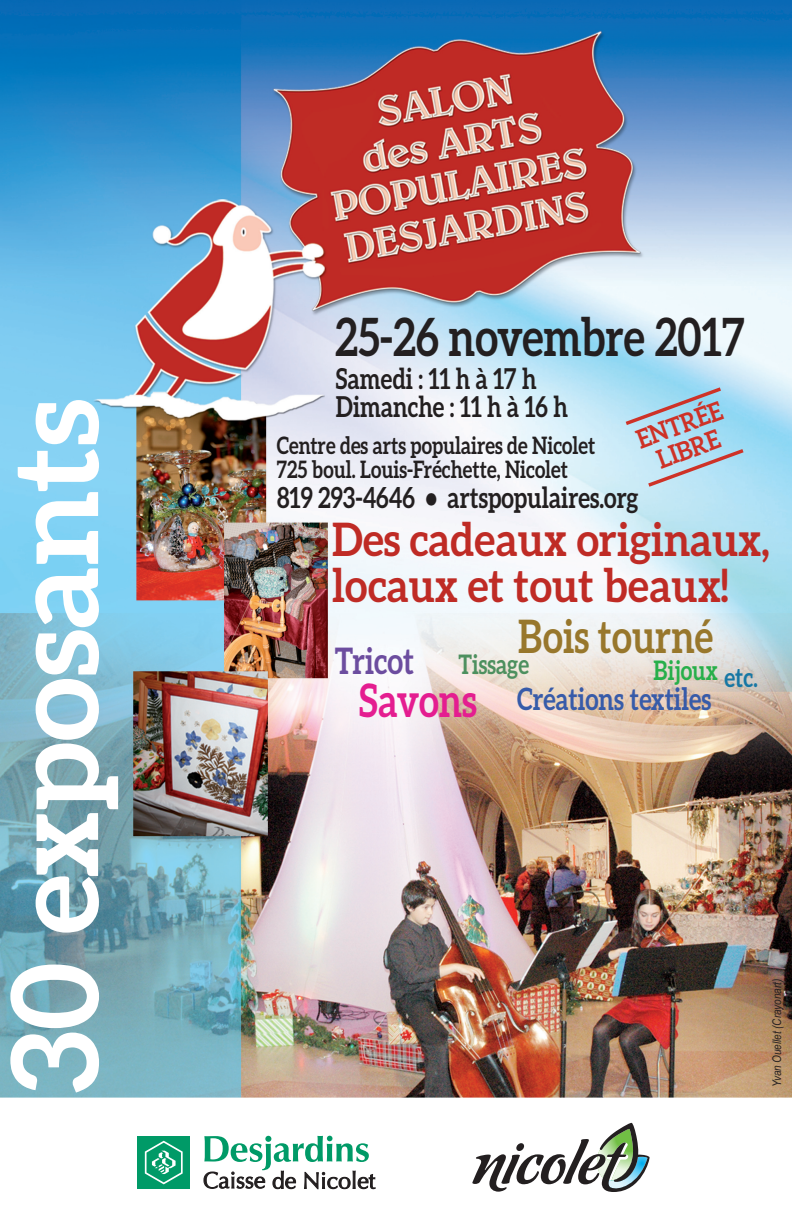
<style>
.page{position:relative;width:792px;height:1224px;background:#fff}
.page>*{position:absolute;margin:0;border:0;box-sizing:border-box;transform-origin:0 0}
.t1{font:700 120px "Aleo";color:#fff}
.t2{font:700 52.8px "Aleo";color:#231f20;scale:.8 1}
.t3{font:700 46.1px/46.1px "Aleo";color:#bf2b25;scale:.9 1}
.t4{font:700 46.1px "Aleo";color:#98772c;scale:.8 1}
.t5{font:700 46.1px "Aleo";color:#e41d90;scale:.8 1}
.t6{font:700 36.5px "Aleo";color:#6c4d9f;scale:.8 1}
.t7{font:700 30.7px "Aleo";color:#375ba9;scale:.8 1}
.t8{font:700 29px "Aleo";color:#231f20;scale:.8 1}
.t9{font:700 28.8px/28.8px "Aleo";color:#231f20;scale:.8 1}
.t10{font:700 26.9px "Aleo";color:#27af4a;scale:.8 1}
.t11{font:700 26.9px "Aleo";color:#4d905f;scale:.8 1}
.t12{font:700 25.9px/25.9px "Aleo";color:#ce3227;text-align:center;scale:.9 1}
.t13{font:700 24px/24px "Aleo";color:#231f20;scale:.8 1}
.t14{font:italic 12px "Arial Narrow";color:#231f20}
.s1{color:#1777a4}
</style>
<div class="page">
<img style="left:0;top:0;width:792px;height:1136px">
<svg style="left:472px;top:1122px;width:178px;height:70px"></svg>
<div style="left:137px;top:1136px;width:53px;height:53px;background:#009a67"></div>
<svg style="left:145px;top:1141px;width:38px;height:43px"></svg>
<svg style="left:203px;top:1136px;width:173px;height:54px"></svg>
<svg style="left:626px;top:387px;width:95px;height:38px;background:#a5cce0"></svg>
<svg style="left:648px;top:449px;width:96px;height:38px;background:#b9d2e2"></svg>
<h1 class="t1" style="left:-14px;top:1094px;width:698px;rotate:-90deg">30 exposants</h1>
<h2 class="t2" style="left:335px;top:306px;width:514px">25-26 novembre 2017</h2>
<p class="t9" style="left:336px;top:363px;width:292px">Samedi : 11 h à 17 h<br>Dimanche : 11 h à 16 h</p>
<p class="t12" style="left:633px;top:427px;width:101px;rotate:-20deg">ENTRÉE<br>LIBRE</p>
<p class="t13" style="left:277px;top:433px;width:399px">Centre des arts populaires de Nicolet<br>725 boul. Louis-Fréchette, Nicolet</p>
<p class="t8" style="left:277px;top:480px;width:453px">819 293-4646 • artspopulaires.org</p>
<h3 class="t3" style="left:332px;top:515px;width:488px">Des cadeaux originaux, locaux et tout beaux!</h3>
<h3 class="t4" style="left:518px;top:609px;width:245px">Bois tourné</h3>
<h3 class="t6" style="left:335px;top:640px;width:101px">Tricot</h3>
<p class="t11" style="left:458px;top:649px;width:90px">Tissage</p>
<p class="t10" style="left:654px;top:654px;width:132px">Bijoux <span class="s1">etc.</span></p>
<h3 class="t5" style="left:359px;top:674px;width:149px">Savons</h3>
<p class="t7" style="left:517px;top:681px;width:244px">Créations textiles</p>
<p class="t14" style="left:768px;top:1087px;width:110px;rotate:-90deg">Yvan Ouellet (Crayonart)</p>
</div>
